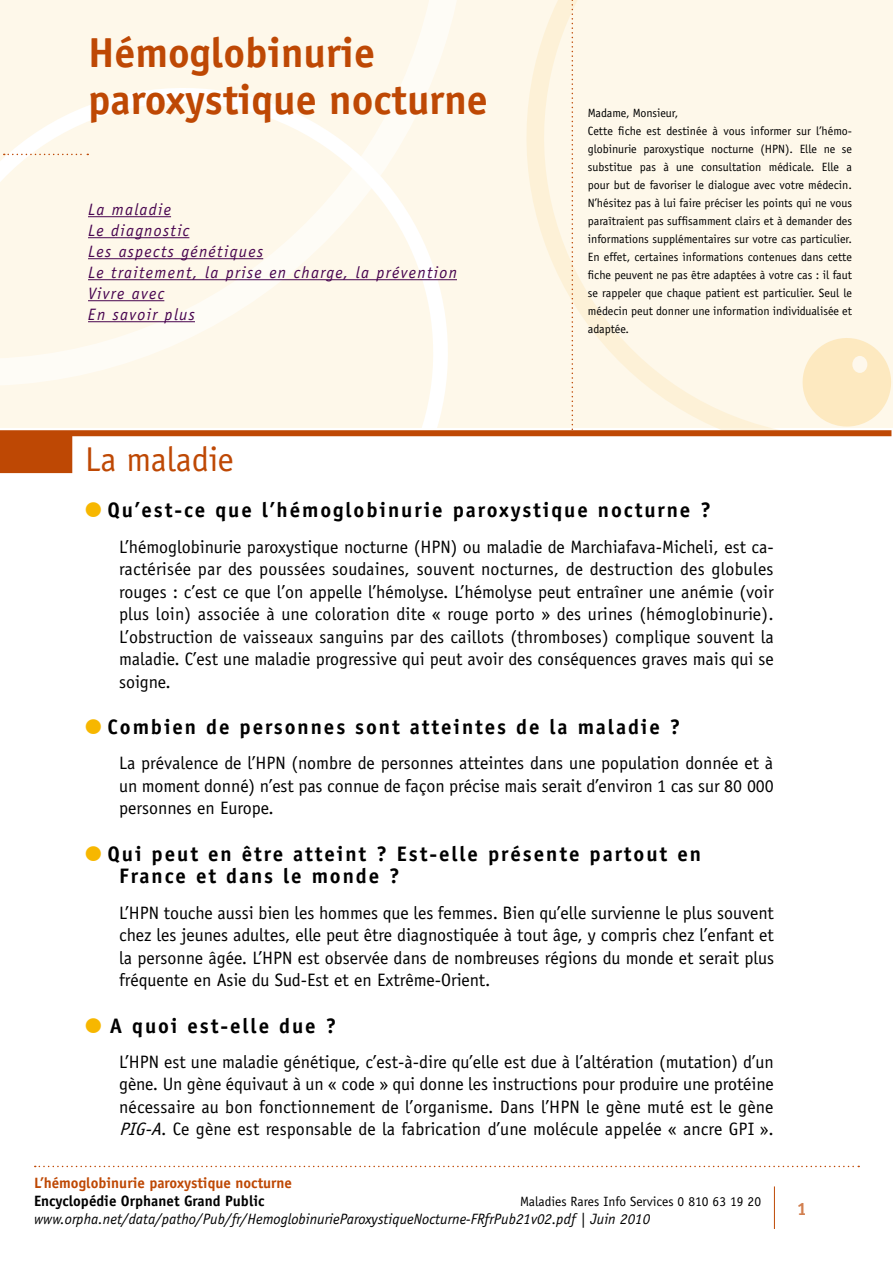
<style>
.page{position:relative;width:893px;height:1263px;background:#fff}
.page>*{position:absolute;margin:0;border:0;box-sizing:border-box;transform-origin:0 0}
.t1{font:700 42px/46.5px "Officina Sans";color:#be4804}
.t2{font:34.5px "Officina Sans";color:#be4804}
.t3{font:700 21px/22.5px "Officina Sans";letter-spacing:.09em;color:#000}
.t4{font:18px/22.5px "Officina Sans";color:#000;text-align:justify}
.t5{font:italic 16.5px/21px "Officina Sans";letter-spacing:.08em;color:#48044f}
.t6{font:italic 15px "Officina Sans";color:#000}
.t7{font:700 15px "Officina Sans";color:#be4804}
.t8{font:700 15px "Officina Sans";color:#000}
.t9{font:13.5px "Officina Sans";color:#000}
.t10{font:12px/18px "Officina Sans";color:#000}
.s1{color:#f7b700}
.s2{font-style:italic}
</style>
<div class="page">
<div style="left:0;top:0;width:893px;height:427px;background:#fef8ea"></div>
<svg style="left:415px;top:0;width:41px;height:52px;fill:#fefcf6"></svg>
<svg style="left:0;top:52px;width:476px;height:376px"></svg>
<svg style="left:508px;top:0;width:348px;height:429px"></svg>
<svg style="left:796px;top:332px;width:95px;height:95px"></svg>
<div style="left:852px;top:356px;width:15px;height:17px;background:#fef8ec;border-radius:50%"></div>
<svg style="left:572px;top:0;width:1px;height:430px"></svg>
<hr style="left:774px;top:1186px;width:1px;height:43px;background:#be4804">
<div style="left:0;top:430px;width:891px;height:6px;background:#be4804"></div>
<div style="left:0;top:433px;width:72px;height:40px;background:#be4804"></div>
<svg style="left:4px;top:154px;width:84px;height:1px"></svg>
<hr style="left:88px;top:216px;width:83px;height:1px;background:#48044f">
<hr style="left:88px;top:237px;width:101px;height:1px;background:#48044f">
<hr style="left:88px;top:258px;width:175px;height:1px;background:#48044f">
<hr style="left:88px;top:279px;width:369px;height:1px;background:#48044f">
<hr style="left:88px;top:300px;width:76px;height:1px;background:#48044f">
<hr style="left:88px;top:321px;width:107px;height:1px;background:#48044f">
<svg style="left:35px;top:1166px;width:824px;height:1px"></svg>
<h1 class="t1" style="left:88px;top:29px;width:401px">Hémoglobinurie paroxystique nocturne</h1>
<p class="t5" style="left:88px;top:199px;width:370px">La maladie<br>Le diagnostic<br>Les aspects génétiques<br>Le traitement, la prise en charge, la prévention<br>Vivre avec<br>En savoir plus</p>
<p class="t10" style="left:588px;top:104px;width:266px">Madame, Monsieur,<br>Cette fiche est destinée à vous informer sur l’hémo&shy;globinurie paroxystique nocturne (HPN). Elle ne se substitue pas à une consultation médicale. Elle a pour but de favoriser le dialogue avec votre médecin.<br>N’hésitez pas à lui faire préciser les points qui ne vous paraîtraient pas suffisamment clairs et à demander des informations supplémentaires sur votre cas particulier.<br>En effet, certaines informations contenues dans cette fiche peuvent ne pas être adaptées à votre cas : il faut se rappeler que chaque patient est particulier. Seul le médecin peut donner une information individualisée et adaptée.</p>
<h2 class="t2" style="left:85px;top:439px;width:150px">La maladie</h2>
<p class="t3" style="left:85px;top:499px;width:627px"><span class="s1">●</span> Qu’est-ce que l’hémoglobinurie paroxystique nocturne ?</p>
<p class="t4" style="left:119px;top:535px;width:656px">L’hémoglobinurie paroxystique nocturne (HPN) ou maladie de Marchiafava-Micheli, est ca&shy;ractérisée par des poussées soudaines, souvent nocturnes, de destruction des globules rouges : c’est ce que l’on appelle l’hémolyse. L’hémolyse peut entraîner une anémie (voir plus loin) associée à une coloration dite « rouge porto » des urines (hémoglobinurie).<br>L’obstruction de vaisseaux sanguins par des caillots (thromboses) complique souvent la maladie. C’est une maladie progressive qui peut avoir des conséquences graves mais qui se soigne.</p>
<p class="t3" style="left:85px;top:715px;width:597px"><span class="s1">●</span> Combien de personnes sont atteintes de la maladie ?</p>
<p class="t4" style="left:119px;top:752px;width:656px">La prévalence de l’HPN (nombre de personnes atteintes dans une population donnée et à un moment donné) n’est pas connue de façon précise mais serait d’environ 1 cas sur 80 000 personnes en Europe.</p>
<p class="t3" style="left:119px;top:842px;width:583px;text-indent:-34px"><span class="s1">●</span> Qui peut en être atteint ? Est-elle présente partout en<br>France et dans le monde ?</p>
<p class="t4" style="left:119px;top:901px;width:656px">L’HPN touche aussi bien les hommes que les femmes. Bien qu’elle survienne le plus souvent chez les jeunes adultes, elle peut être diagnostiquée à tout âge, y compris chez l’enfant et la personne âgée. L’HPN est observée dans de nombreuses régions du monde et serait plus fréquente en Asie du Sud-Est et en Extrême-Orient.</p>
<p class="t3" style="left:85px;top:1014px;width:253px"><span class="s1">●</span> A quoi est-elle due ?</p>
<p class="t4" style="left:119px;top:1050px;width:656px">L’HPN est une maladie génétique, c’est-à-dire qu’elle est due à l’altération (mutation) d’un gène. Un gène équivaut à un « code » qui donne les instructions pour produire une protéine nécessaire au bon fonctionnement de l’organisme. Dans l’HPN le gène muté est le gène <span class="s2">PIG-A</span>. Ce gène est responsable de la fabrication d’une molécule appelée « ancre GPI ».</p>
<p class="t7" style="left:34px;top:1174px;width:260px">L’hémoglobinurie paroxystique nocturne</p>
<p class="t8" style="left:34px;top:1192px;width:232px">Encyclopédie Orphanet Grand Public</p>
<p class="t9" style="left:520px;top:1194px;width:243px">Maladies Rares Info Services 0 810 63 19 20</p>
<p class="t6" style="left:34px;top:1211px;width:618px">www.orpha.net/data/patho/Pub/fr/HemoglobinurieParoxystiqueNocturne-FRfrPub21v02.pdf | Juin 2010</p>
</div>
